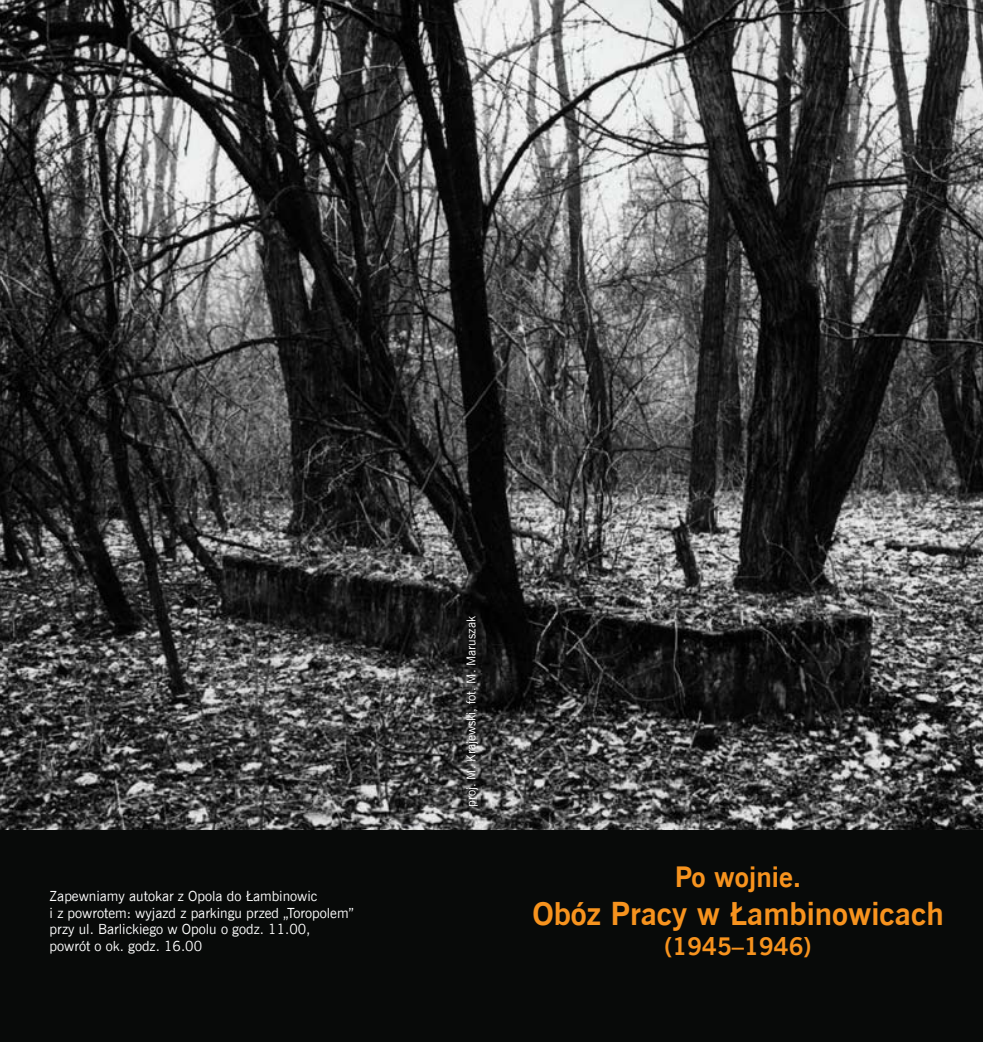
<style>
.page{position:relative;width:983px;height:1042px;background:#fff}
.page>*{position:absolute;margin:0;border:0;box-sizing:border-box;transform-origin:0 0}
.t1{font:700 31.5px "News Goth EU";color:#f7931e}
.t2{font:700 28px "News Goth EU";color:#f7931e}
.t3{font:700 24.5px "News Goth EU";color:#f7931e}
.t4{font:14px/16.8px "News Goth EU";color:#fff}
.t5{font:12.25px "News Goth EU";color:#fff}
</style>
<div class="page">
<img style="left:0;top:0;width:982px;height:830px">
<div style="left:0;top:830px;width:982px;height:212px;background:#080a09"></div>
<p class="t4" style="left:50px;top:888px;width:306px">Zapewniamy autokar z Opola do Łambinowic<br>i z powrotem: wyjazd z parkingu przed „Toropolem” przy ul. Barlickiego w Opolu o godz. 11.00, powrót o ok. godz. 16.00</p>
<p class="t5" style="left:463px;top:807px;width:192px;rotate:-90deg">proj. M. Krajewski, fot. M. Maruszak</p>
<h2 class="t2" style="left:674px;top:860px;width:128px">Po wojnie.</h2>
<h1 class="t1" style="left:532px;top:894px;width:413px">Obóz Pracy w Łambinowicach</h1>
<h3 class="t3" style="left:664px;top:930px;width:148px">(1945–1946)</h3>
</div>
